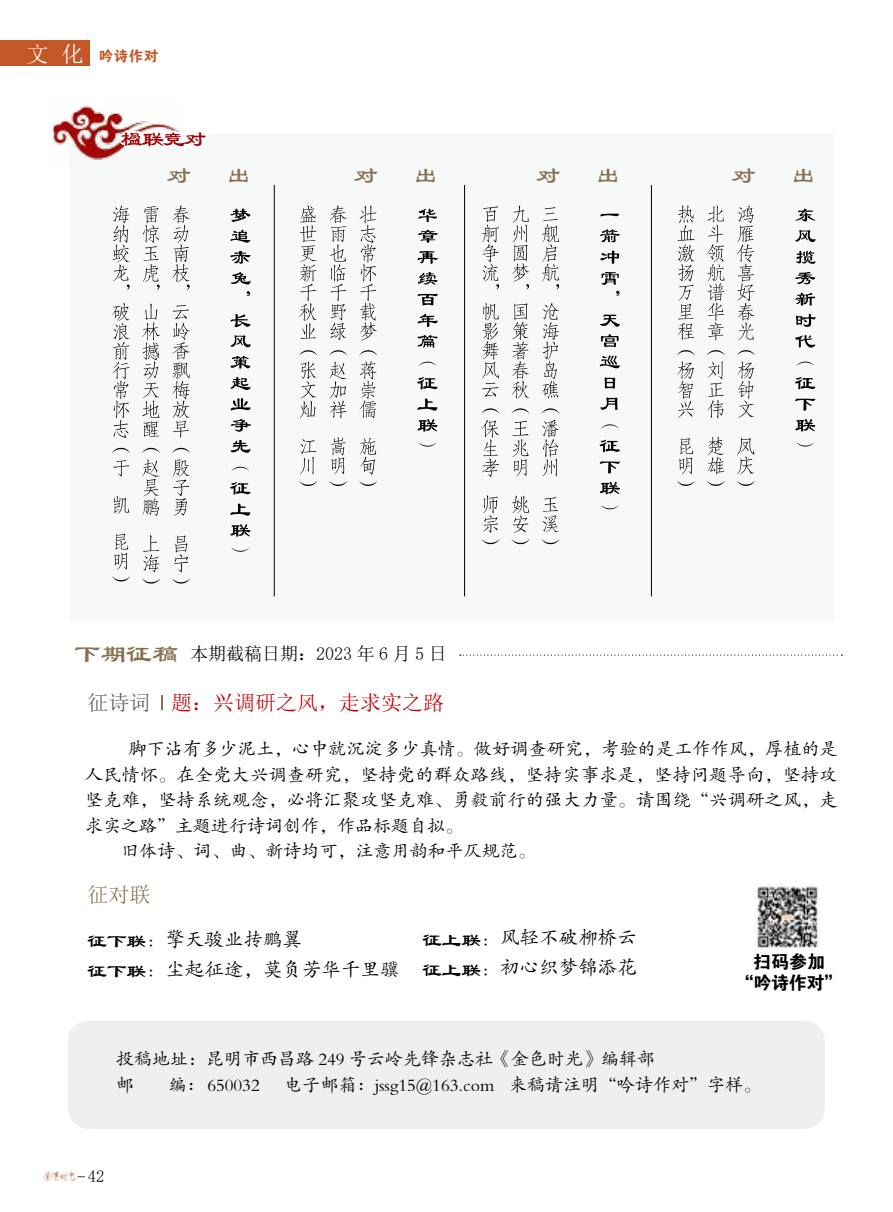
<style>
.page{position:relative;width:893px;height:1212px;background:#fff}
.page>*{position:absolute;margin:0;border:0;box-sizing:border-box;transform-origin:0 0}
.t1{font:25.8px "FZLSJW GB1 0";color:#877254}
.t2{font:24px "FZLSJW GB1 0";color:#877254}
.t3{font:22.35px "FZLSJW GB1 0";color:#a40000}
.t4{font:21px "Sim Sun";color:#bf0009}
.t5{font:21px "Sim Sun";color:#595757}
.t6{font:21px "Sim Sun";color:#877254}
.t7{font:19.5px/30px "FZKTK GBK1 0";color:#000}
.t8{font:18px/25.5px "FZKTK GBK1 0";letter-spacing:.01em;color:#000}
.t9{font:18px "Sim Sun";color:#000}
.t10{font:18px/21px "FZDHTK GBK1 0";letter-spacing:-.01em;color:#000;text-align:center}
.t11{font:16.5px "Sim Sun";color:#000}
.t12{font:14.4px "FZDHTK GBK1 0";color:#c45727}
.s1{font-family:"Sim Sun";font-size:22.35px;color:#fff}
.s2{font-family:"FZLSJW GB1 0"}
</style>
<div class="page">
<img style="left:44px;top:1170px;width:32px;height:11px">
<div style="left:0;top:40px;width:90px;height:26px;background:#c45727"></div>
<div style="left:69px;top:134px;width:765px;height:487px;background:#f7f8f8"></div>
<div style="left:68px;top:1020px;width:757px;height:109px;background:#efefef;border-radius:21px"></div>
<svg style="left:460px;top:654px;width:382px;height:2px"></svg>
<img style="left:51px;top:100px;width:68px;height:60px">
<svg style="left:117px;top:100px;width:63px;height:52px"></svg>
<hr style="left:274px;top:185px;width:1px;height:411px;background:#000">
<hr style="left:464px;top:185px;width:1px;height:411px;background:#000">
<hr style="left:651px;top:185px;width:1px;height:411px;background:#000">
<img style="left:755px;top:884px;width:64px;height:65px">
<svg style="left:481px;top:206px;width:19px;height:338px"></svg>
<svg style="left:511px;top:205px;width:19px;height:339px"></svg>
<svg style="left:541px;top:207px;width:19px;height:337px"></svg>
<svg style="left:599px;top:214px;width:21px;height:295px"></svg>
<svg style="left:299px;top:205px;width:18px;height:281px"></svg>
<svg style="left:329px;top:205px;width:18px;height:281px"></svg>
<svg style="left:359px;top:205px;width:18px;height:281px"></svg>
<svg style="left:417px;top:209px;width:21px;height:238px"></svg>
<svg style="left:112px;top:205px;width:18px;height:376px"></svg>
<svg style="left:142px;top:206px;width:18px;height:378px"></svg>
<svg style="left:172px;top:205px;width:18px;height:379px"></svg>
<svg style="left:230px;top:208px;width:21px;height:344px"></svg>
<svg style="left:677px;top:205px;width:18px;height:281px"></svg>
<svg style="left:707px;top:205px;width:18px;height:281px"></svg>
<svg style="left:737px;top:205px;width:18px;height:281px"></svg>
<svg style="left:795px;top:208px;width:21px;height:239px"></svg>
<p class="t12" style="left:26px;top:48px;width:133px"><span class="s1">文 化</span> 吟诗作对</p>
<p class="t3" style="left:121px;top:127px;width:87px">楹联竞对</p>
<h2 class="t2" style="left:167px;top:163px;width:25px">对</h2>
<h2 class="t2" style="left:227px;top:163px;width:23px">出</h2>
<h2 class="t2" style="left:354px;top:163px;width:25px">对</h2>
<h2 class="t2" style="left:414px;top:163px;width:23px">出</h2>
<h2 class="t2" style="left:536px;top:163px;width:25px">对</h2>
<h2 class="t2" style="left:596px;top:163px;width:23px">出</h2>
<h2 class="t2" style="left:732px;top:163px;width:25px">对</h2>
<h2 class="t2" style="left:792px;top:163px;width:23px">出</h2>
<h1 class="t1" style="left:75px;top:640px;width:105px">下期征稿</h1>
<p class="t9" style="left:190px;top:644px;width:258px">本期截稿日期：2023 年 6 月 5 日</p>
<p class="t5" style="left:88px;top:692px;width:65px">征诗词</p>
<p class="t4" style="left:171px;top:692px;width:275px">题：兴调研之风，走求实之路</p>
<p class="t8" style="left:128px;top:737px;width:711px">脚下沾有多少泥土，心中就沉淀多少真情。做好调查研究，考验的是工作作风，厚植的是</p>
<p class="t8" style="left:85px;top:762px;width:754px">人民情怀。在全党大兴调查研究，坚持党的群众路线，坚持实事求是，坚持问题导向，坚持攻</p>
<p class="t8" style="left:85px;top:788px;width:754px">坚克难，坚持系统观念，必将汇聚攻坚克难、勇毅前行的强大力量。请围绕“兴调研之风，走</p>
<p class="t8" style="left:85px;top:813px;width:380px">求实之路”主题进行诗词创作，作品标题自拟。</p>
<p class="t8" style="left:122px;top:839px;width:415px">旧体诗、词、曲、新诗均可，注意用韵和平仄规范。</p>
<p class="t6" style="left:88px;top:884px;width:65px">征对联</p>
<p class="t7" style="left:88px;top:924px;width:313px"><span class="s2">征下联：</span>擎天骏业抟鹏翼<br><span class="s2">征下联：</span>尘起征途，莫负芳华千里骥</p>
<p class="t7" style="left:422px;top:923px;width:216px"><span class="s2">征上联：</span>风轻不破柳桥云<span class="s2">征上联：</span>初心织梦锦添花</p>
<p class="t10" style="left:736px;top:952px;width:108px">扫码参加<br>“吟诗作对”</p>
<p class="t8" style="left:116px;top:1047px;width:541px">投稿地址：昆明市西昌路 249 号云岭先锋杂志社《金色时光》编辑部邮</p>
<p class="t8" style="left:169px;top:1072px;width:92px">编：650032</p>
<p class="t8" style="left:285px;top:1072px;width:478px">电子邮箱：jssg15@163.com 来稿请注明“吟诗作对”字样。</p>
<p class="t11" style="left:88px;top:1168px;width:18px">42</p>
</div>
